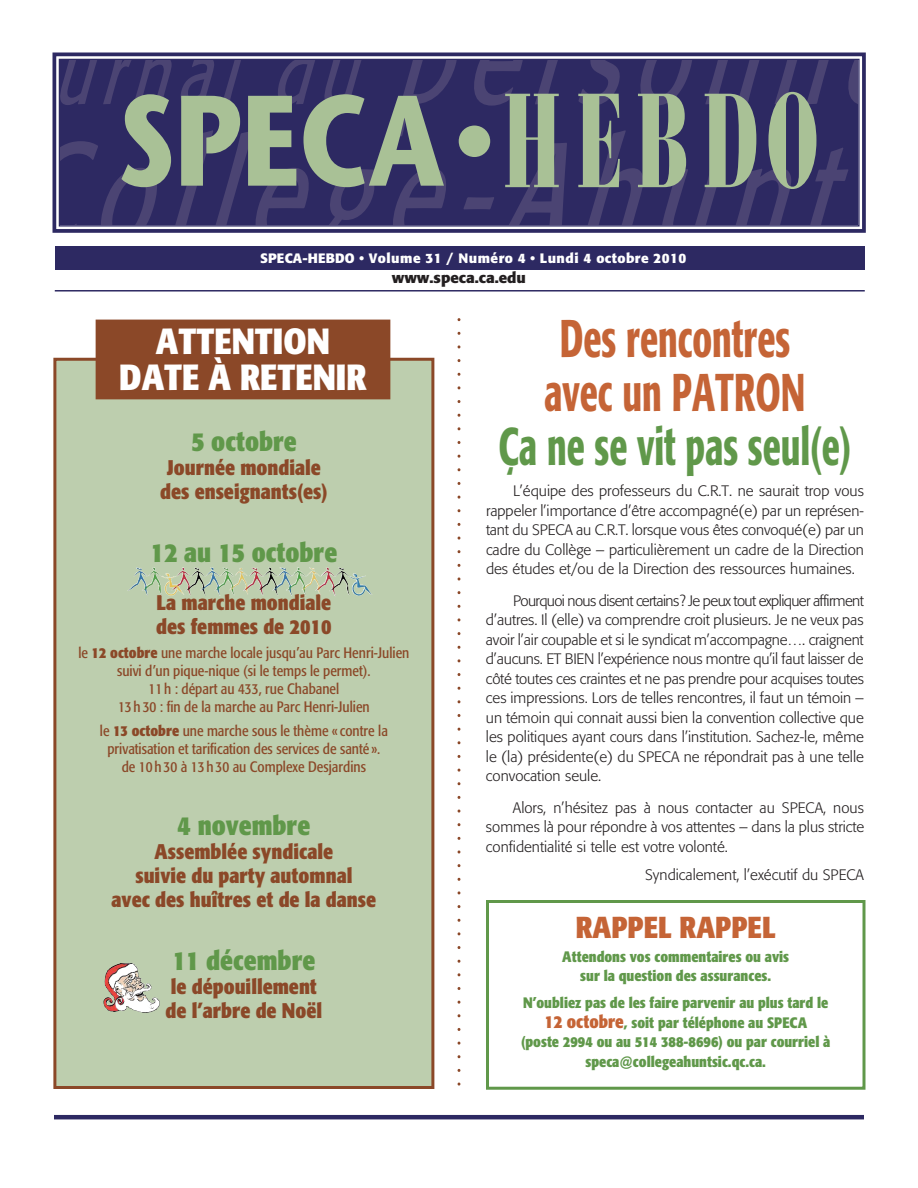
<style>
.page{position:relative;width:918px;height:1188px;background:#fff}
.page>*{position:absolute;margin:0;border:0;box-sizing:border-box;transform-origin:0 0}
.t1{font:700 128.4px "Stone Sans";color:#a9c196;scale:.8 1}
.t2{font:500 condensed 52.5px/54px "Formata";color:#c56436;scale:.75 1}
.t3{font:500 condensed 52.5px "Formata";color:#60984a;scale:.75 1}
.t4{font:700 condensed 36px/36px "Formata";color:#fff;text-align:center}
.t5{font:700 condensed 30px "Formata";color:#c56436}
.t6{font:700 condensed 27px "Formata";color:#60984a}
.t7{font:700 condensed 21px/24px "Formata";color:#8b4828;text-align:center}
.t8{font:300 15px/19.5px "Formata";color:#231f20;text-align:justify}
.t9{font:condensed 15px/18px "Formata";color:#8b4828;text-align:center}
.t10{font:700 condensed 15px/19.5px "Formata";color:#60984a;text-align:center}
.t11{font:700 15px "Formata";color:#231f20}
.t12{font:700 13.5px "Formata";letter-spacing:.035em;color:#fff}
.s1{font-size:90px}
.s2{font-family:"Bauer Bodoni";font-weight:900;font-stretch:condensed;font-size:132.75px}
.s3{font-size:18px;color:#c56436}
.s4{font-weight:700}
</style>
<div class="page">
<hr style="left:54px;top:1115px;width:810px;height:4px;background:#2d2962">
<hr style="left:55px;top:290px;width:810px;height:2px;background:#2d2962">
<div style="left:55px;top:246px;width:810px;height:24px;background:#2d2962"></div>
<svg style="left:52px;top:52px;width:814px;height:181px;background:#39356a"></svg>
<div style="left:59px;top:59px;width:801px;height:168px;border:1px solid #2d2962"></div>
<svg style="left:458px;top:320px;width:2px;height:766px"></svg>
<div style="left:55px;top:359px;width:378px;height:728px;background:#bdceae"></div>
<div style="left:53px;top:358px;width:381px;height:731px;border:3px solid #8b4828"></div>
<div style="left:96px;top:320px;width:294px;height:79px;background:#8b4828"></div>
<img style="left:104px;top:963px;width:56px;height:50px">
<img style="left:294px;top:567px;width:50px;height:9px">
<div style="left:486px;top:900px;width:380px;height:190px;border:3px solid #60984a"></div>
<h1 class="t1" style="left:118px;top:64px;width:879px">SPECA<span class="s1">•</span><span class="s2">H EBDO</span></h1>
<p class="t12" style="left:260px;top:250px;width:428px">SPECA-HEBDO • Volume 31 / Numéro 4 • Lundi 4 octobre 2010</p>
<p class="t11" style="left:392px;top:268px;width:136px">www.speca.ca.edu</p>
<h3 class="t4" style="left:119px;top:323px;width:249px">ATTENTION<br>DATE À RETENIR</h3>
<h2 class="t2" style="left:545px;top:311px;width:349px">Des rencontres avec un patron</h2>
<h2 class="t3" style="left:499px;top:414px;width:472px">Ça ne se vit pas seul(e)</h2>
<p class="t8" style="left:486px;top:482px;width:380px;text-indent:27px">L’équipe des professeurs du C.R.T. ne saurait trop vous rappeler l’importance d’être accompagné(e) par un représen&shy;tant du SPECA au C.R.T. lorsque vous êtes convoqué(e) par un cadre du Collège – particulièrement un cadre de la Direction des études et/ou de la Direction des ressources humaines.</p>
<p class="t8" style="left:486px;top:591px;width:380px;text-indent:27px">Pourquoi nous disent certains? Je peux tout expliquer affirment d’autres. Il (elle) va comprendre croit plusieurs. Je ne veux pas avoir l’air coupable et si le syndicat m’accompagne…. craignent d’aucuns. ET BIEN l’expérience nous montre qu’il faut laisser de côté toutes ces craintes et ne pas prendre pour acquises toutes ces impressions. Lors de telles rencontres, il faut un témoin – un témoin qui connait aussi bien la convention collective que les politiques ayant cours dans l’institution. Sachez-le, même le (la) présidente(e) du SPECA ne répondrait pas à une telle convocation seule.</p>
<p class="t8" style="left:486px;top:798px;width:380px;text-indent:27px">Alors, n’hésitez pas à nous contacter au SPECA, nous sommes là pour répondre à vos attentes – dans la plus stricte confidentialité si telle est votre volonté.</p>
<p class="t8" style="left:645px;top:866px;width:220px">Syndicalement, l’exécutif du SPECA</p>
<h3 class="t5" style="left:576px;top:909px;width:187px">Rappel rappel</h3>
<p class="t10" style="left:562px;top:947px;width:228px">Attendons vos commentaires ou avis sur la question des assurances.</p>
<p class="t10" style="left:521px;top:993px;width:311px">N’oubliez pas de les faire parvenir au plus tard le <span class="s3">12 octobre</span>, soit par téléphone au SPECA<br>(poste 2994 ou au 514 388-8696) ou par courriel à speca@collegeahuntsic.qc.ca.</p>
<h3 class="t6" style="left:191px;top:424px;width:107px">5 octobre</h3>
<h3 class="t7" style="left:160px;top:455px;width:169px">Journée mondiale des enseignants(es)</h3>
<h3 class="t6" style="left:151px;top:535px;width:188px">12 au 15 octobre</h3>
<h3 class="t7" style="left:156px;top:590px;width:177px;text-align:left">La marche mondiale des femmes de 2010</h3>
<p class="t9" style="left:78px;top:644px;width:333px">le <span class="s4">12 octobre</span> une marche locale jusqu’au Parc Henri-Julien suivi d’un pique-nique (si le temps le permet).<br>11 h : départ au 433, rue Chabanel<br>13 h 30 : fin de la marche au Parc Henri-Julien</p>
<p class="t9" style="left:100px;top:722px;width:290px">le <span class="s4">13 octobre</span> une marche sous le thème «contre la privatisation et tarification des services de santé ». de 10 h 30 à 13 h 30 au Complexe Desjardins</p>
<h3 class="t6" style="left:178px;top:808px;width:134px">4 novembre</h3>
<h3 class="t7" style="left:112px;top:839px;width:266px">Assemblée syndicale<br>suivie du party automnal<br>avec des huîtres et de la danse</h3>
<h3 class="t6" style="left:172px;top:943px;width:144px">11 décembre</h3>
<h3 class="t7" style="left:166px;top:974px;width:158px;text-align:left">le dépouillement de l’arbre de Noël</h3>
</div>
